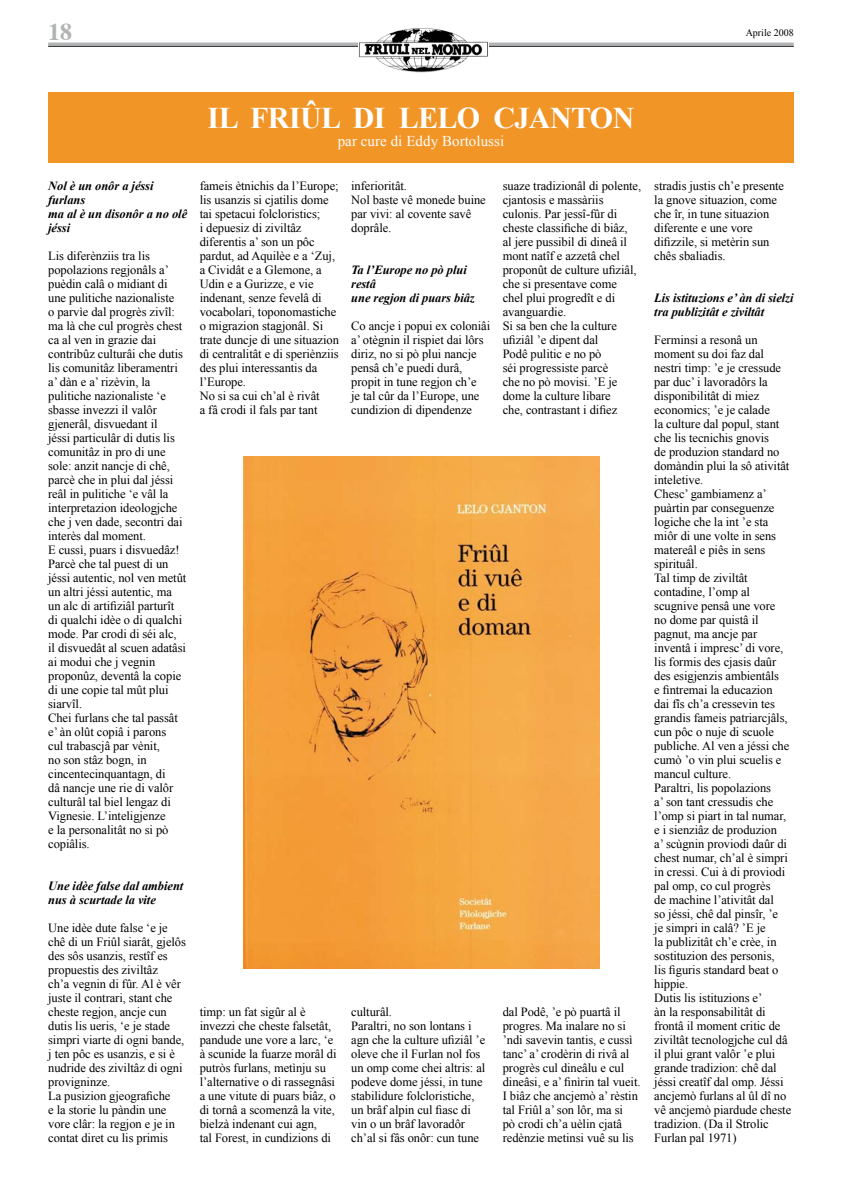
<style>
.page{position:relative;width:842px;height:1191px;background:#fff}
.page>*{position:absolute;margin:0;border:0;box-sizing:border-box;transform-origin:0 0}
.t1{font:700 30px "Times New Roman";letter-spacing:-.02em;color:#fff}
.t2{font:700 24px "Times";color:#b1b3b4}
.t3{font:15px "Times New Roman";letter-spacing:.005em;color:#fff}
.t4{font:12.5px/14px "Times New Roman";letter-spacing:-.005em;color:#000}
.t5{font:italic 700 12.5px/14px "Times New Roman";letter-spacing:-.005em;color:#000}
.t6{font:10px "Times New Roman";color:#000}
</style>
<div class="page">
<hr style="left:48px;top:43px;width:746px;height:2px;background:#b1b3b4">
<hr style="left:48px;top:46px;width:746px;height:1px;background:#000">
<img style="left:358px;top:28px;width:131px;height:45px">
<div style="left:48px;top:92px;width:746px;height:70px;background:#f29527"></div>
<img style="left:244px;top:456px;width:355px;height:512px">
<h2 class="t2" style="left:48px;top:9px;width:25px">18</h2>
<p class="t6" style="left:746px;top:27px;width:50px">Aprile 2008</p>
<h1 class="t1" style="left:208px;top:101px;width:344px">IL FRIÛL DI LELO CJANTON</h1>
<p class="t3" style="left:338px;top:132px;width:168px">par cure di Eddy Bortolussi</p>
<p class="t5" style="left:48px;top:179px;width:141px">Nol è un onôr a jéssi furlans<br>ma al è un disonôr a no olê jéssi</p>
<p class="t4" style="left:48px;top:249px;width:140px">Lis diferènziis tra lis popolazions regjonâls a’ puèdin calâ o midiant di une pulitiche nazionaliste<br>o parvìe dal progrès zivîl: ma là che cul progrès chest ca al ven in grazie dai contribûz culturâi che dutis lis comunitâz liberamentri a’ dàn e a’ rizèvin, la pulitiche nazionaliste ‘e sbasse invezzi il valôr gjenerâl, disvuedant il<br>jéssi particulâr di dutis lis comunitâz in pro di une sole: anzit nancje di chê, parcè che in plui dal jéssi reâl in pulitiche ‘e vâl la interpretazion ideologjche che j ven dade, secontri dai interès dal moment.<br>E cussì, puars i disvuedâz!<br>Parcè che tal puest di un jéssi autentic, nol ven metût un altri jéssi autentic, ma un alc di artifiziâl parturît di qualchi idèe o di qualchi mode. Par crodi di séi alc, il disvuedât al scuen adatâsi ai modui che j vegnin proponûz, deventâ la copie di une copie tal mût plui siarvîl.<br>Chei furlans che tal passât e’ àn olût copiâ i parons<br>cul trabascjâ par vènit,<br>no son stâz bogn, in cincentecinquantagn, di<br>dâ nancje une rie di valôr culturâl tal biel lengaz di<br>Vignesie. L’inteligjenze<br>e la personalitât no si pò copiâlis.</p>
<p class="t5" style="left:48px;top:879px;width:137px">Une idèe false dal ambient nus à scurtade la vite</p>
<p class="t4" style="left:48px;top:921px;width:139px">Une idèe dute false ‘e je chê di un Friûl siarât, gjelôs des sôs usanzis, restîf es propuestis des ziviltâz<br>ch’a vegnin di fûr. Al è vêr juste il contrari, stant che cheste regjon, ancje cun dutis lis ueris, ‘e je stade simpri viarte di ogni bande, j ten pôc es usanzis, e si è nudride des ziviltâz di ogni provigninze.<br>La pusizion gjeografiche<br>e la storie lu pàndin une vore clâr: la regjon e je in contat diret cu lis primis</p>
<p class="t4" style="left:200px;top:179px;width:141px">fameis ètnichis da l’Europe; lis usanzis si cjatilis dome tai spetacui folcloristics;<br>i depuesiz di ziviltâz diferentis a’ son un pôc pardut, ad Aquilèe e a ‘Zuj, a Cividât e a Glemone, a<br>Udin e a Gurizze, e vie indenant, senze fevelâ di vocabolari, toponomastiche o migrazion stagjonâl. Si trate duncje di une situazion di centralitât e di speriènziis des plui interessantis da l’Europe.<br>No si sa cui ch’al è rivât<br>a fâ crodi il fals par tant</p>
<p class="t4" style="left:351px;top:179px;width:136px">inferioritât.<br>Nol baste vê monede buine par vivi: al covente savê doprâle.</p>
<p class="t5" style="left:351px;top:263px;width:125px">Ta l’Europe no pò plui restâ<br>une regjon di puars biâz</p>
<p class="t4" style="left:351px;top:319px;width:140px">Co ancje i popui ex coloniâi a’ otègnin il rispiet dai lôrs diriz, no si pò plui nancje pensâ ch’e puedi durâ, propit in tune regjon ch’e<br>je tal cûr da l’Europe, une cundizion di dipendenze</p>
<p class="t4" style="left:200px;top:1005px;width:138px">timp: un fat sigûr al è invezzi che cheste falsetât, pandude une vore a larc, ‘e à scunide la fuarze morâl di putròs furlans, metìnju su l’alternative o di rassegnâsi a une vitute di puars biâz, o di tornâ a scomenzâ la vite, bielzà indenant cui agn,<br>tal Forest, in cundizions di</p>
<p class="t4" style="left:351px;top:1005px;width:136px">culturâl.<br>Paraltri, no son lontans i agn che la culture ufiziâl ’e oleve che il Furlan nol fos un omp come chei altris: al podeve dome jéssi, in tune stabilidure folcloristiche, un brâf alpin cul fiasc di vin o un brâf lavoradôr ch’al si fâs onôr: cun tune</p>
<p class="t4" style="left:503px;top:179px;width:140px">suaze tradizionâl di polente, cjantosis e massàriis culonis. Par jessî-fûr di cheste classifiche di biâz,<br>al jere pussibil di dineâ il mont natîf e azzetâ chel proponût de culture ufiziâl, che si presentave come<br>chel plui progredît e di avanguardie.<br>Si sa ben che la culture ufiziâl ’e dipent dal<br>Podê pulitic e no pò<br>séi progressiste parcè<br>che no pò movisi. ’E je dome la culture libare<br>che, contrastant i difiez</p>
<p class="t4" style="left:503px;top:1005px;width:139px">dal Podê, ’e pò puartâ il progres. Ma inalare no si ’ndi savevin tantis, e cussì tanc’ a’ crodèrin di rivâ al progrès cul dineâlu e cul dineâsi, e a’ finìrin tal vueit.<br>I biâz che ancjemò a’ rèstin tal Friûl a’ son lôr, ma si<br>pò crodi ch’a uèlin cjatâ redènzie metinsi vuê su lis</p>
<p class="t4" style="left:654px;top:179px;width:131px">stradis justis ch’e presente la gnove situazion, come che îr, in tune situazion diferente e une vore difizzile, si metèrin sun chês sbaliadis.</p>
<p class="t5" style="left:654px;top:291px;width:141px">Lis istituzions e’ àn di sielzi tra publizitât e ziviltât</p>
<p class="t4" style="left:654px;top:333px;width:138px">Ferminsi a resonâ un moment su doi faz dal nestri timp: ’e je cressude par duc’ i lavoradôrs la disponibilitât di miez economics; ’e je calade<br>la culture dal popul, stant che lis tecnichis gnovis<br>de produzion standard no domàndin plui la sô ativitât inteletive.<br>Chesc’ gambiamenz a’ puàrtin par conseguenze logiche che la int ’e sta miôr di une volte in sens matereâl e piês in sens spirituâl.<br>Tal timp de ziviltât contadine, l’omp al scugnive pensâ une vore<br>no dome par quistâ il pagnut, ma ancje par inventâ i impresc’ di vore, lis formis des cjasis daûr des esigjenzis ambientâls<br>e fintremai la educazion<br>dai fîs ch’a cressevin tes grandis fameis patriarcjâls, cun pôc o nuje di scuole publiche. Al ven a jéssi che cumò ’o vin plui scuelis e mancul culture.<br>Paraltri, lis popolazions<br>a’ son tant cressudis che l’omp si piart in tal numar, e i sienziâz de produzion<br>a’ scùgnin proviodi daûr di chest numar, ch’al è simpri in cressi. Cui à di proviodi pal omp, co cul progrès<br>de machine l’ativitât dal<br>so jéssi, chê dal pinsîr, ’e<br>je simpri in calâ? ’E je<br>la publizitât ch’e crèe, in sostituzion des personis,<br>lis figuris standard beat o hippie.<br>Dutis lis istituzions e’<br>àn la responsabilitât di frontâ il moment critic de ziviltât tecnologjche cul dâ il plui grant valôr ’e plui grande tradizion: chê dal jéssi creatîf dal omp. Jéssi ancjemò furlans al ûl dî no vê ancjemò piardude cheste tradizion. (Da il Strolic<br>Furlan pal 1971)</p>
</div>
